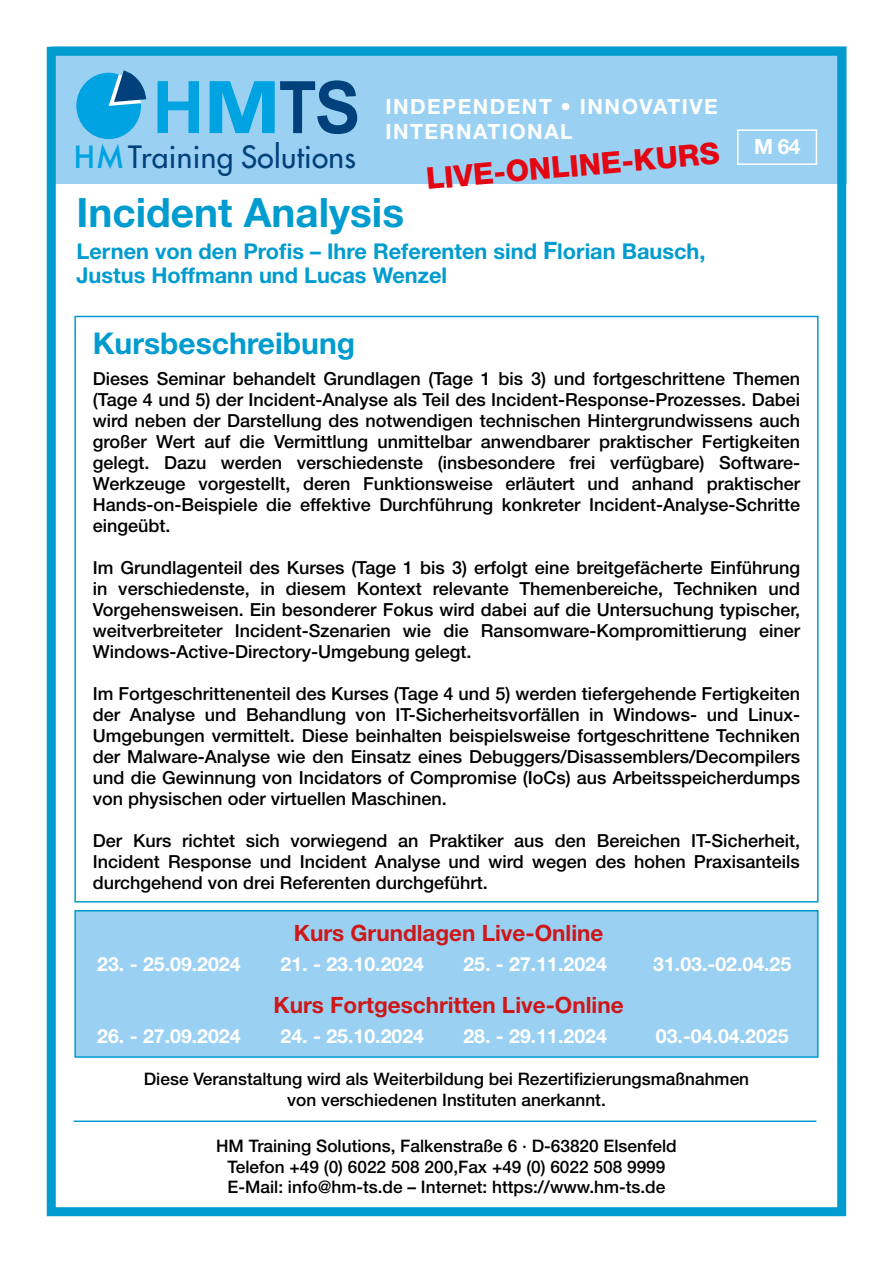
<style>
.page{position:relative;width:893px;height:1263px;background:#fff}
.page>*{position:absolute;margin:0;border:0;box-sizing:border-box;transform-origin:0 0}
.t1{font:700 72.45px "Arial";color:#00a3e2}
.t2{font:700 40.5px "Helvetica Neue LT Std";color:#009ccf}
.t3{font:700 30px "Helvetica Neue LT Std";color:#009ccf}
.t4{font:800 30px "Helvetica Neue LT Std";color:#e30613}
.t5{font:29.85px "Futura";letter-spacing:.01em;color:#00417b}
.t6{font:700 22.5px "Helvetica Neue LT Std";color:#cd1719}
.t7{font:700 21.75px/24px "Helvetica Neue LT Std";color:#009ccf}
.t8{font:700 21px/25.2px "Helvetica Neue LT Std";letter-spacing:.07em;color:#fff}
.t9{font:700 19.5px "Helvetica Neue LT Std";color:#fff}
.t10{font:500 18px/21px "Helvetica Neue LT Std";color:#000;text-align:justify}
.t11{font:500 17.25px/20.7px "Helvetica Neue LT Std";color:#000;text-align:center}
.s1{color:#00417b}
.s2{font-weight:500;color:#00a3e2}
.s3{font-size:24px}
</style>
<div class="page">
<div style="left:51px;top:47px;width:795px;height:137px;background:#9ad1f3"></div>
<div style="left:47px;top:47px;width:799px;height:1169px;border:9px solid #009ccf"></div>
<div style="left:76px;top:73px;width:65px;height:66px;background:#00a3e2;border-radius:50%"></div>
<svg style="left:109px;top:70px;width:37px;height:36px"></svg>
<div style="left:737px;top:129px;width:80px;height:36px;border:2px solid #fff"></div>
<hr style="left:74px;top:1120px;width:742px;height:2px;background:#009ccf">
<div style="left:75px;top:911px;width:743px;height:146px;background:#9ad1f3"></div>
<div style="left:74px;top:910px;width:745px;height:148px;border:2px solid #009ccf"></div>
<h1 class="t1" style="left:152px;top:60px;width:210px">HM<span class="s1">TS</span></h1>
<h3 class="t5" style="left:74px;top:137px;width:284px"><span class="s2">HM</span>Training Solutions</h3>
<p class="t8" style="left:385px;top:94px;width:334px">INDEPENDENT • INNOVATIVE<br>INTERNATIONAL</p>
<h3 class="t4" style="left:425px;top:161px;width:296px;rotate:-5deg">LIVE-ONLINE-KURS</h3>
<h2 class="t2" style="left:77px;top:188px;width:329px">Incident Analysis</h2>
<p class="t7" style="left:77px;top:239px;width:630px">Lernen von den Profis – Ihre Referenten sind <span class="s3">F</span>lorian Bausch,<br>Justus Hoffmann und Lucas Wenzel</p>
<p class="t8" style="left:754px;top:134px;width:48px">M 64</p>
<h3 class="t3" style="left:93px;top:324px;width:264px">Kursbeschreibung</h3>
<p class="t10" style="left:93px;top:368px;width:709px">Dieses Seminar behandelt Grundlagen (Tage 1 bis 3) und fortgeschrittene Themen (Tage 4 und 5) der Incident-Analyse als Teil des Incident-Response-Prozesses. Dabei wird neben der Darstellung des notwendigen technischen Hintergrundwissens auch großer Wert auf die Vermittlung unmittelbar anwendbarer praktischer Fertigkeiten gelegt. Dazu werden verschiedenste (insbesondere frei verfügbare) Software-Werkzeuge vorgestellt, deren Funktionsweise erläutert und anhand praktischer Hands-on-Beispiele die effektive Durchführung konkreter Incident-Analyse-Schritte eingeübt.</p>
<p class="t10" style="left:93px;top:557px;width:709px">Im Grundlagenteil des Kurses (Tage 1 bis 3) erfolgt eine breitgefächerte Einführung in verschiedenste, in diesem Kontext relevante Themenbereiche, Techniken und Vorgehensweisen. Ein besonderer Fokus wird dabei auf die Untersuchung typischer, weitverbreiteter Incident-Szenarien wie die Ransomware-Kompromittierung einer Windows-Active-Directory-Umgebung gelegt.</p>
<p class="t10" style="left:93px;top:683px;width:709px">Im Fortgeschrittenenteil des Kurses (Tage 4 und 5) werden tiefergehende Fertigkeiten der Analyse und Behandlung von IT-Sicherheitsvorfällen in Windows- und Linux-Umgebungen vermittelt. Diese beinhalten beispielsweise fortgeschrittene Techniken der Malware-Analyse wie den Einsatz eines Debuggers/Disassemblers/Decompilers und die Gewinnung von Incidators of Compromise (IoCs) aus Arbeitsspeicherdumps von physischen oder virtuellen Maschinen.</p>
<p class="t10" style="left:93px;top:830px;width:709px">Der Kurs richtet sich vorwiegend an Praktiker aus den Bereichen IT-Sicherheit, Incident Response und Incident Analyse und wird wegen des hohen Praxisanteils durchgehend von drei Referenten durchgeführt.</p>
<p class="t6" style="left:294px;top:919px;width:311px">Kurs Grundlagen Live-Online</p>
<p class="t9" style="left:97px;top:952px;width:145px">23. - 25.09.2024</p>
<p class="t9" style="left:281px;top:952px;width:145px">21. - 23.10.2024</p>
<p class="t9" style="left:463px;top:952px;width:145px">25. - 27.11.2024</p>
<p class="t9" style="left:653px;top:952px;width:140px">31.03.-02.04.25</p>
<p class="t6" style="left:274px;top:991px;width:351px">Kurs Fortgeschritten Live-Online</p>
<p class="t9" style="left:97px;top:1024px;width:145px">26. - 27.09.2024</p>
<p class="t9" style="left:281px;top:1024px;width:145px">24. - 25.10.2024</p>
<p class="t9" style="left:463px;top:1024px;width:145px">28. - 29.11.2024</p>
<p class="t9" style="left:656px;top:1024px;width:134px">03.-04.04.2025</p>
<p class="t11" style="left:144px;top:1068px;width:607px">Diese Veranstaltung wird als Weiterbildung bei Rezertifizierungsmaßnahmen von verschiedenen Instituten anerkannt.</p>
<p class="t11" style="left:216px;top:1135px;width:462px">HM Training Solutions, Falkenstraße 6 · D-63820 Elsenfeld<br>Telefon +49 (0) 6022 508 200,Fax +49 (0) 6022 508 9999<br>E-Mail: info@hm-ts.de – Internet: https://www.hm-ts.de</p>
</div>
